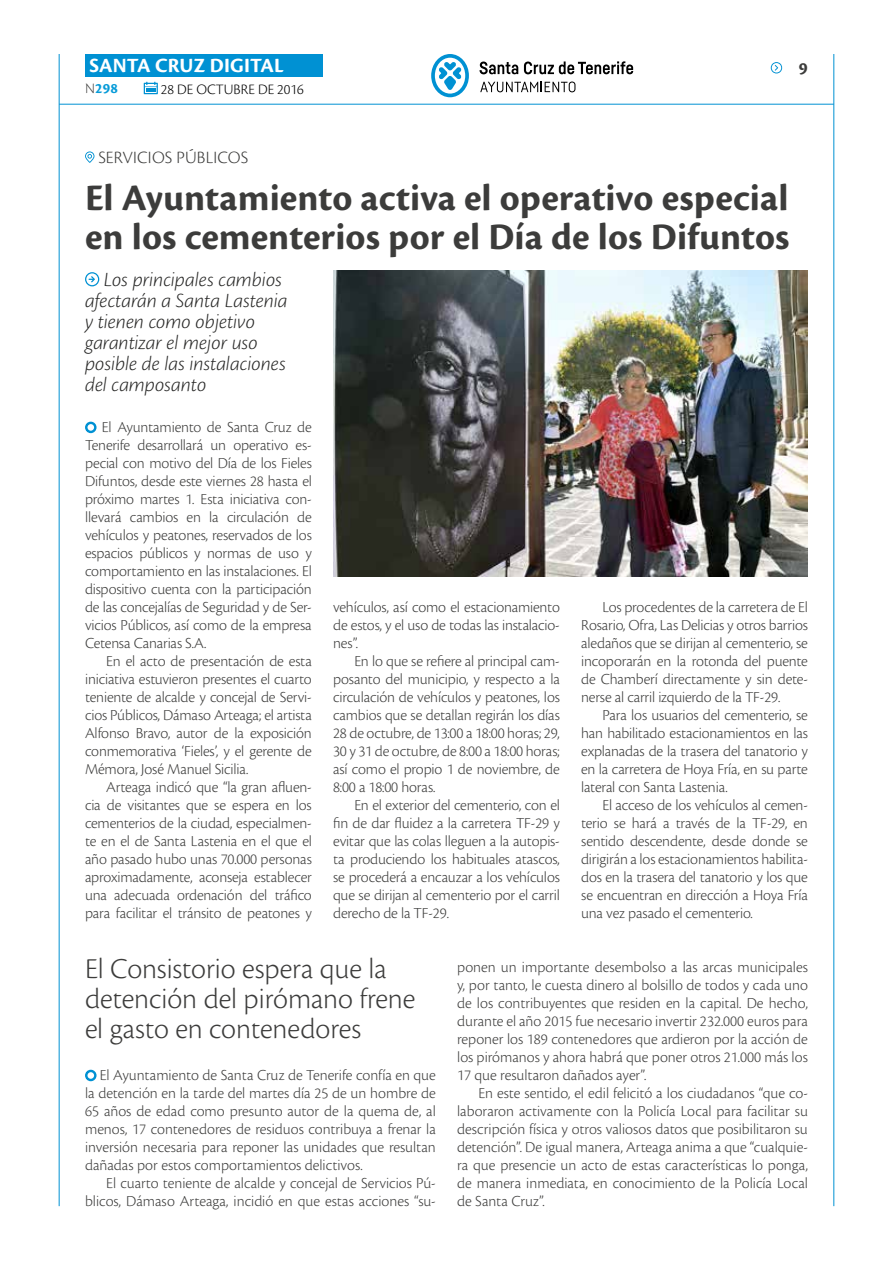
<style>
.page{position:relative;width:893px;height:1263px;background:#fff}
.page>*{position:absolute;margin:0;border:0;box-sizing:border-box;transform-origin:0 0}
.t1{font:700 39px/39px "Cronos Pro";letter-spacing:.005em;color:#3c3c3b}
.t2{font:300 30px/30px "Cronos Pro";color:#3c3c3b}
.t3{font:italic 300 21px/21px "Cronos Pro";letter-spacing:-.005em;color:#282827}
.t4{font:700 21px "Cronos Pro";letter-spacing:.005em;color:#fff}
.t5{font:300 18px "Cronos Pro";letter-spacing:.01em;color:#3c3c3b}
.t6{font:700 18px "Cronos Pro";color:#3c3c3b}
.t7{font:300 15.9px/18px "Cronos Pro";letter-spacing:-.01em;color:#3c3c3b;text-align:justify}
.t8{font:300 15px "Cronos Pro";color:#000}
.t9{font:700 15px "Cronos Pro";color:#079bd8}
.s1{font-weight:300;color:#3c3c3b}
</style>
<div class="page">
<hr style="left:59px;top:104px;width:775px;height:1px;background:#0091d3">
<div style="left:85px;top:54px;width:238px;height:23px;background:#0091d3"></div>
<svg style="left:144px;top:82px;width:14px;height:12px"></svg>
<hr style="left:59px;top:54px;width:1px;height:1152px;background:#0091d3">
<hr style="left:833px;top:54px;width:1px;height:1152px;background:#0091d3">
<svg style="left:771px;top:62px;width:12px;height:11px"></svg>
<svg style="left:431px;top:54px;width:38px;height:43px"></svg>
<svg style="left:480px;top:62px;width:38px;height:12px"></svg>
<svg style="left:524px;top:61px;width:109px;height:13px"></svg>
<svg style="left:480px;top:82px;width:95px;height:10px"></svg>
<svg style="left:85px;top:421px;width:12px;height:13px"></svg>
<svg style="left:85px;top:151px;width:9px;height:12px"></svg>
<img style="left:333px;top:270px;width:475px;height:306px">
<svg style="left:85px;top:272px;width:14px;height:14px"></svg>
<svg style="left:85px;top:1069px;width:12px;height:13px"></svg>
<h3 class="t4" style="left:89px;top:53px;width:196px">SANTA CRUZ DIGITAL</h3>
<p class="t9" style="left:85px;top:80px;width:34px"><span class="s1">N</span>298</p>
<p class="t8" style="left:161px;top:81px;width:144px">28 DE OCTUBRE DE 2016</p>
<p class="t6" style="left:799px;top:58px;width:10px">9</p>
<p class="t5" style="left:98px;top:147px;width:151px">SERVICIOS PÚBLICOS</p>
<h1 class="t1" style="left:85px;top:179px;width:706px">El Ayuntamiento activa el operativo especial en los cementerios por el Día de los Difuntos</h1>
<h3 class="t3" style="left:85px;top:269px;width:204px;text-indent:19px">Los principales cambios afectarán a Santa Lastenia y tienen como objetivo garantizar el mejor uso posible de las instalaciones del camposanto</h3>
<p class="t7" style="left:85px;top:418px;width:228px;text-indent:17px">El Ayuntamiento de Santa Cruz de Tenerife desarrollará un operativo es&shy;pecial con motivo del Día de los Fieles Difuntos, desde este viernes 28 hasta el próximo martes 1. Esta iniciativa con&shy;llevará cambios en la circulación de vehículos y peatones, reservados de los espacios públicos y normas de uso y comportamiento en las instalaciones. El dispositivo cuenta con la participación de las concejalías de Seguridad y de Ser&shy;vicios Públicos, así como de la empresa Cetensa Canarias S.A.</p>
<p class="t7" style="left:85px;top:652px;width:228px;text-indent:21px">En el acto de presentación de esta iniciativa estuvieron presentes el cuarto teniente de alcalde y concejal de Servi&shy;cios Públicos, Dámaso Arteaga; el artista Alfonso Bravo, autor de la exposición conmemorativa ‘Fieles’, y el gerente de Mémora, José Manuel Sicilia.</p>
<p class="t7" style="left:85px;top:778px;width:228px;text-indent:21px">Arteaga indicó que “la gran afluen&shy;cia de visitantes que se espera en los cementerios de la ciudad, especialmen&shy;te en el de Santa Lastenia en el que el año pasado hubo unas 70.000 personas aproximadamente, aconseja establecer una adecuada ordenación del tráfico para facilitar el tránsito de peatones y</p>
<p class="t7" style="left:333px;top:598px;width:228px">vehículos, así como el estacionamiento de estos, y el uso de todas las instalacio&shy;nes”.</p>
<p class="t7" style="left:333px;top:652px;width:228px;text-indent:21px">En lo que se refiere al principal cam&shy;posanto del municipio, y respecto a la circulación de vehículos y peatones, los cambios que se detallan regirán los días 28 de octubre, de 13:00 a 18:00 horas; 29, 30 y 31 de octubre, de 8:00 a 18:00 horas; así como el propio 1 de noviembre, de 8:00 a 18:00 horas.</p>
<p class="t7" style="left:333px;top:796px;width:228px;text-indent:21px">En el exterior del cementerio, con el fin de dar fluidez a la carretera TF-29 y evitar que las colas lleguen a la autopis&shy;ta produciendo los habituales atascos, se procederá a encauzar a los vehículos que se dirijan al cementerio por el carril derecho de la TF-29.</p>
<p class="t7" style="left:581px;top:598px;width:228px;text-indent:21px">Los procedentes de la carretera de El Rosario, Ofra, Las Delicias y otros barrios aledaños que se dirijan al cementerio, se incoporarán en la rotonda del puente de Chamberí directamente y sin dete&shy;nerse al carril izquierdo de la TF-29.</p>
<p class="t7" style="left:581px;top:706px;width:228px;text-indent:21px">Para los usuarios del cementerio, se han habilitado estacionamientos en las explanadas de la trasera del tanatorio y en la carretera de Hoya Fría, en su parte lateral con Santa Lastenia.</p>
<p class="t7" style="left:581px;top:796px;width:228px;text-indent:21px">El acceso de los vehículos al cemen&shy;terio se hará a través de la TF-29, en sentido descendente, desde donde se dirigirán a los estacionamientos habilita&shy;dos en la trasera del tanatorio y los que se encuentran en dirección a Hoya Fría una vez pasado el cementerio.</p>
<h2 class="t2" style="left:85px;top:953px;width:332px">El Consistorio espera que la detención del pirómano frene el gasto en contenedores</h2>
<p class="t7" style="left:457px;top:958px;width:352px">ponen un importante desembolso a las arcas municipales y, por tanto, le cuesta dinero al bolsillo de todos y cada uno de los contribuyentes que residen en la capital. De hecho, durante el año 2015 fue necesario invertir 232.000 euros para reponer los 189 contenedores que ardieron por la acción de los pirómanos y ahora habrá que poner otros 21.000 más los 17 que resultaron dañados ayer”.</p>
<p class="t7" style="left:457px;top:1084px;width:352px;text-indent:21px">En este sentido, el edil felicitó a los ciudadanos “que co&shy;laboraron activamente con la Policía Local para facilitar su descripción física y otros valiosos datos que posibilitaron su detención”. De igual manera, Arteaga anima a que “cualquie&shy;ra que presencie un acto de estas características lo ponga, de manera inmediata, en conocimiento de la Policía Local de Santa Cruz”.</p>
<p class="t7" style="left:85px;top:1066px;width:352px;text-indent:15px">El Ayuntamiento de Santa Cruz de Tenerife confía en que la detención en la tarde del martes día 25 de un hombre de 65 años de edad como presunto autor de la quema de, al menos, 17 contenedores de residuos contribuya a frenar la inversión necesaria para reponer las unidades que resultan dañadas por estos comportamientos delictivos.</p>
<p class="t7" style="left:85px;top:1174px;width:352px;text-align:right">El cuarto teniente de alcalde y concejal de Servicios Pú&shy;blicos, Dámaso Arteaga, incidió en que estas acciones “su-</p>
</div>
